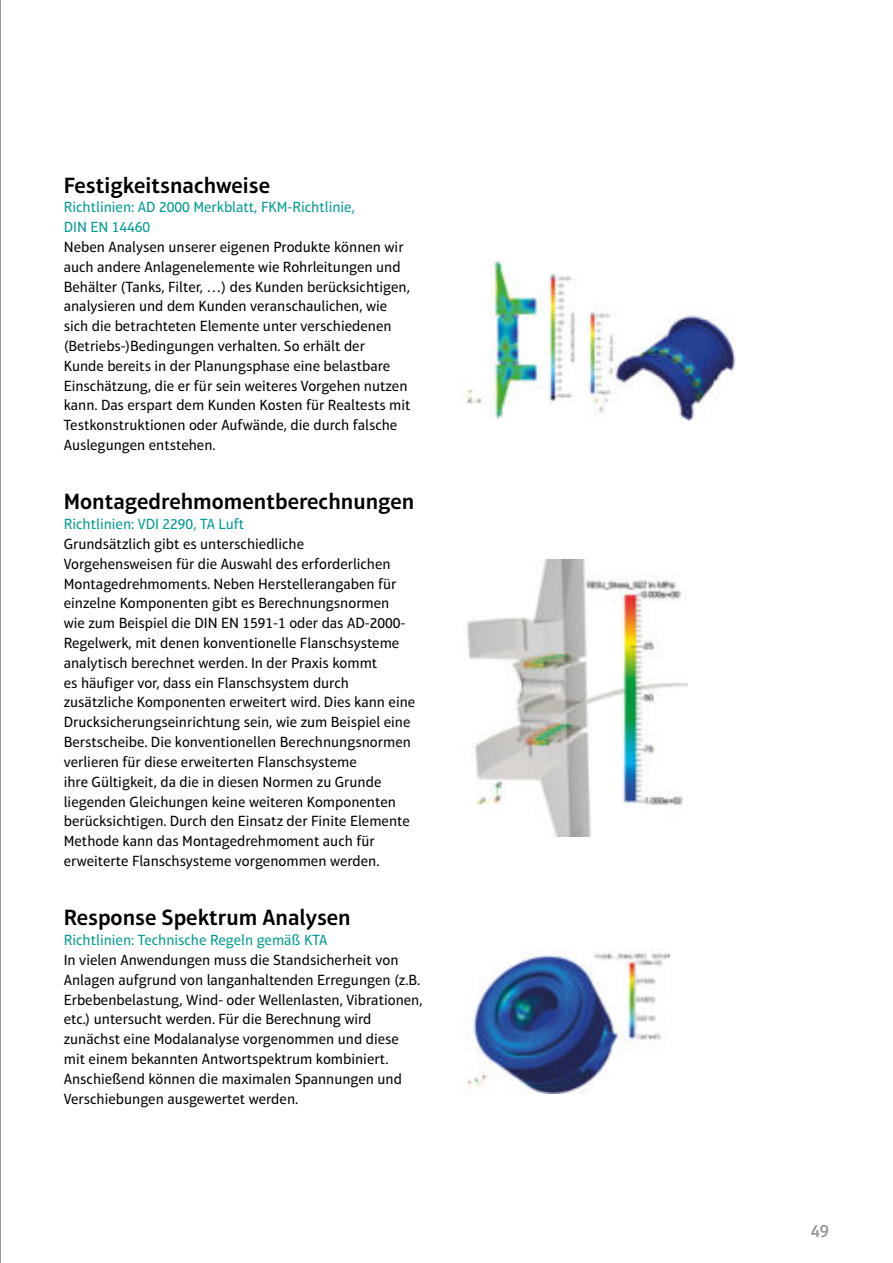
<style>
.page{position:relative;width:893px;height:1263px;background:#fff}
.page>*{position:absolute;margin:0;border:0;box-sizing:border-box;transform-origin:0 0}
.t1{font:600 22.5px "Aptifer Sans LT Pro";color:#000}
.t2{font:18px "Aptifer Sans LT Pro";color:#9d9d9c}
.t3{font:15px/19.8px "Aptifer Sans LT Pro";color:#000}
.t4{font:15px/19.8px "Aptifer Sans LT Pro";color:#009a93}
</style>
<div class="page">
<img style="left:461px;top:260px;width:275px;height:161px">
<img style="left:467px;top:559px;width:221px;height:277px">
<img style="left:463px;top:948px;width:207px;height:145px">
<h1 class="t1" style="left:64px;top:173px;width:208px">Festigkeitsnachweise</h1>
<p class="t4" style="left:64px;top:198px;width:293px">Richtlinien: AD 2000 Merkblatt, FKM-Richtlinie,<br>DIN EN 14460</p>
<p class="t3" style="left:64px;top:237px;width:348px">Neben Analysen unserer eigenen Produkte können wir auch andere Anlagenelemente wie Rohrleitungen und Behälter (Tanks, Filter, …) des Kunden berücksichtigen, analysieren und dem Kunden veranschaulichen, wie sich die betrachteten Elemente unter verschiedenen (Betriebs-)Bedingungen verhalten. So erhält der<br>Kunde bereits in der Planungsphase eine belastbare Einschätzung, die er für sein weiteres Vorgehen nutzen kann. Das erspart dem Kunden Kosten für Realtests mit Testkonstruktionen oder Aufwände, die durch falsche Auslegungen entstehen.</p>
<h1 class="t1" style="left:64px;top:490px;width:352px">Montagedrehmomentberechnungen</h1>
<p class="t4" style="left:64px;top:515px;width:182px">Richtlinien: VDI 2290, TA Luft</p>
<p class="t3" style="left:64px;top:534px;width:353px">Grundsätzlich gibt es unterschiedliche Vorgehensweisen für die Auswahl des erforderlichen Montagedrehmoments. Neben Herstellerangaben für einzelne Komponenten gibt es Berechnungsnormen<br>wie zum Beispiel die DIN EN 1591-1 oder das AD-2000- Regelwerk, mit denen konventionelle Flanschsysteme analytisch berechnet werden. In der Praxis kommt<br>es häufiger vor, dass ein Flanschsystem durch zusätzliche Komponenten erweitert wird. Dies kann eine Drucksicherungseinrichtung sein, wie zum Beispiel eine Berstscheibe. Die konventionellen Berechnungsnormen verlieren für diese erweiterten Flanschsysteme<br>ihre Gültigkeit, da die in diesen Normen zu Grunde liegenden Gleichungen keine weiteren Komponenten berücksichtigen. Durch den Einsatz der Finite Elemente Methode kann das Montagedrehmoment auch für erweiterte Flanschsysteme vorgenommen werden.</p>
<h1 class="t1" style="left:64px;top:906px;width:288px">Response Spektrum Analysen</h1>
<p class="t4" style="left:64px;top:930px;width:265px">Richtlinien: Technische Regeln gemäß KTA</p>
<p class="t3" style="left:64px;top:950px;width:360px">In vielen Anwendungen muss die Standsicherheit von Anlagen aufgrund von langanhaltenden Erregungen (z.B.<br>Erbebenbelastung, Wind- oder Wellenlasten, Vibrationen, etc.) untersucht werden. Für die Berechnung wird zunächst eine Modalanalyse vorgenommen und diese mit einem bekannten Antwortspektrum kombiniert.<br>Anschießend können die maximalen Spannungen und Verschiebungen ausgewertet werden.</p>
<p class="t2" style="left:811px;top:1222px;width:20px">49</p>
</div>
